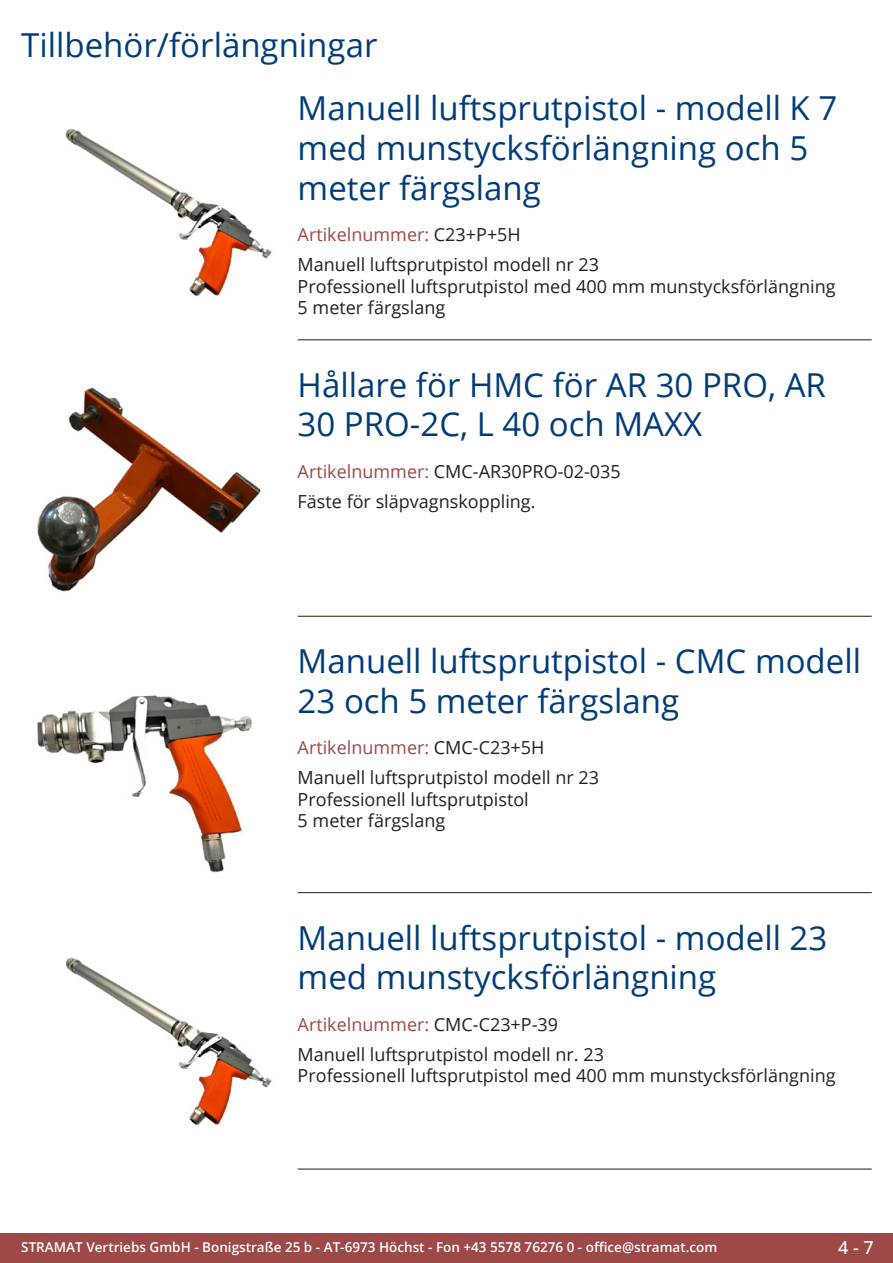
<style>
.page{position:relative;width:893px;height:1263px;background:#fff}
.page>*{position:absolute;margin:0;border:0;box-sizing:border-box;transform-origin:0 0}
.Produkttitel{font:33px/39.6px "Open Sans";color:#003d78}
.RastTitel{font:33px "Open Sans";color:#003d78}
.Beschreibung_Text{font:18px/21.6px "Open Sans";color:#231f20}
.TechDaten_Überschrif{font:18px "Open Sans";color:#9c4948}
.TechDaten_Überschrif-2{font:18px "Open Sans";color:#231f20}
.t1{font:500 18px "Open Sans";color:#fff}
.t2{font:600 13.5px "Open Sans";color:#fff}
.s1{color:#231f20}
.s2{color:#9c4948}
</style>
<div class="page">
<div style="left:0;top:1233px;width:893px;height:30px;background:#9c4948"></div>
<hr style="left:298px;top:340px;width:574px;height:1px;background:#201d08">
<hr style="left:298px;top:616px;width:574px;height:1px;background:#201d08">
<hr style="left:298px;top:892px;width:574px;height:1px;background:#201d08">
<hr style="left:298px;top:1169px;width:574px;height:1px;background:#201d08">
<img style="left:65px;top:129px;width:207px;height:168px">
<img style="left:37px;top:387px;width:224px;height:205px">
<img style="left:37px;top:695px;width:215px;height:178px">
<img style="left:65px;top:958px;width:207px;height:168px">
<p class="RastTitel" style="left:21px;top:22px;width:358px">Tillbehör/förlängningar</p>
<p class="Produkttitel" style="left:298px;top:88px;width:541px">Manuell luftsprutpistol - modell K 7 med munstycksförlängning och 5 meter färgslang</p>
<p class="TechDaten_Überschrif" style="left:298px;top:222px;width:225px">Artikelnummer: <span class="s1">C23+P+5H</span></p>
<p class="Beschreibung_Text" style="left:298px;top:253px;width:539px">Manuell luftsprutpistol modell nr 23<br>Professionell luftsprutpistol med 400 mm munstycksförlängning<br>5 meter färgslang</p>
<p class="Produkttitel" style="left:298px;top:364px;width:530px">Hållare för HMC för AR 30 PRO, AR<br>30 PRO-2C, L 40 och MAXX</p>
<p class="TechDaten_Überschrif-2" style="left:298px;top:459px;width:325px"><span class="s2">Artikelnummer:</span> CMC-AR30PRO-02-035</p>
<p class="Beschreibung_Text" style="left:298px;top:490px;width:239px">Fäste för släpvagnskoppling.</p>
<p class="Produkttitel" style="left:298px;top:640px;width:565px">Manuell luftsprutpistol - CMC modell<br>23 och 5 meter färgslang</p>
<p class="TechDaten_Überschrif" style="left:298px;top:735px;width:248px">Artikelnummer: <span class="s1">CMC-C23+5H</span></p>
<p class="Beschreibung_Text" style="left:298px;top:766px;width:303px">Manuell luftsprutpistol modell nr 23<br>Professionell luftsprutpistol<br>5 meter färgslang</p>
<p class="Produkttitel" style="left:298px;top:917px;width:531px">Manuell luftsprutpistol - modell 23 med munstycksförlängning</p>
<p class="TechDaten_Überschrif" style="left:298px;top:1012px;width:262px">Artikelnummer: <span class="s1">CMC-C23+P-39</span></p>
<p class="Beschreibung_Text" style="left:298px;top:1043px;width:539px">Manuell luftsprutpistol modell nr. 23<br>Professionell luftsprutpistol med 400 mm munstycksförlängning</p>
<p class="t2" style="left:21px;top:1238px;width:698px">STRAMAT Vertriebs GmbH - Bonigstraße 25 b - AT-6973 Höchst - Fon +43 5578 76276 0 - office@stramat.com</p>
<p class="t1" style="left:838px;top:1234px;width:37px">4 - 7</p>
</div>
